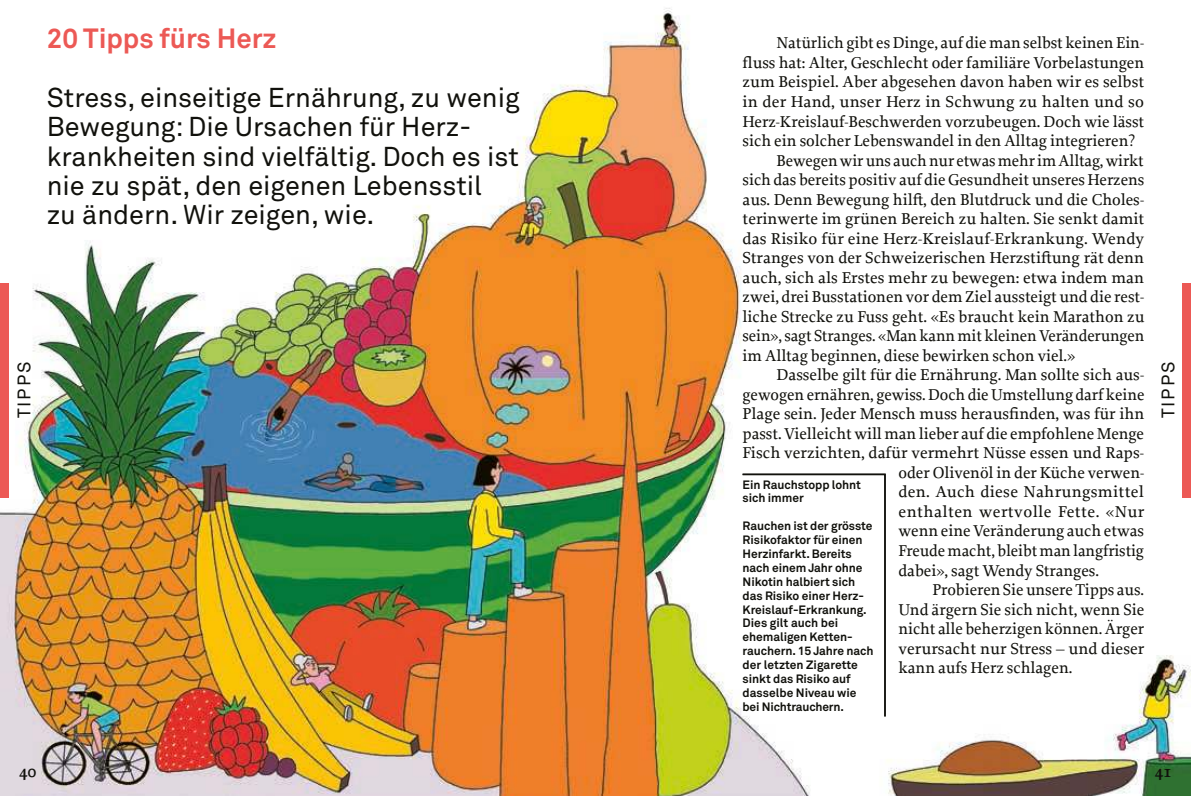
<style>
.page{position:relative;width:1191px;height:796px;background:#fff}
.page>*{position:absolute;margin:0;border:0;box-sizing:border-box;transform-origin:0 0}
.t1{font:700 27.6px "Akkurat Office";color:#ec5955}
.t2{font:27px/29.2px "Akkurat Office";color:#11110c}
.t3{font:18px "Akkurat Office";letter-spacing:.1em;color:#11110c}
.t4{font:600 18px "Proforma";color:#11110c}
.t5{font:500 16.5px "Proforma";color:#11110c}
.t6{font:500 16.5px "Proforma";letter-spacing:.025em;color:#11110c}
.t7{font:700 12px/13.8px "Akkurat Office";letter-spacing:-.005em;color:#11110c}
</style>
<div class="page">
<img style="left:0;top:8px;width:1191px;height:787px">
<svg style="left:741px;top:472px;width:145px;height:245px"></svg>
<div style="left:0;top:282px;width:9px;height:215px;background:#ec5955"></div>
<div style="left:1182px;top:282px;width:9px;height:215px;background:#ec5955"></div>
<h1 class="t1" style="left:47px;top:22px;width:231px">20 Tipps fürs Herz</h1>
<h2 class="t2" style="left:47px;top:84px;width:474px">Stress, einseitige Ernährung, zu wenig Bewegung: Die Ursachen für Herz&shy;krankheiten sind vielfältig. Doch es ist nie zu spät, den eigenen Lebensstil<br>zu ändern. Wir zeigen, wie.</h2>
<p class="t5" style="left:776px;top:34px;width:369px">Natürlich gibt es Dinge, auf die man selbst keinen Ein-</p>
<p class="t5" style="left:742px;top:54px;width:403px">fluss hat: Alter, Geschlecht oder familiäre Vorbelastungen</p>
<p class="t5" style="left:742px;top:73px;width:403px">zum Beispiel. Aber abgesehen davon haben wir es selbst</p>
<p class="t5" style="left:742px;top:93px;width:403px">in der Hand, unser Herz in Schwung zu halten und so</p>
<p class="t5" style="left:742px;top:112px;width:403px">Herz-Kreislauf-Beschwerden vorzubeugen. Doch wie lässt</p>
<p class="t5" style="left:742px;top:132px;width:394px">sich ein solcher Lebenswandel in den Alltag integrieren?</p>
<p class="t5" style="left:776px;top:151px;width:369px">Bewegen wir uns auch nur etwas mehr im Alltag, wirkt</p>
<p class="t5" style="left:742px;top:171px;width:403px">sich das bereits positiv auf die Gesundheit unseres Herzens</p>
<p class="t5" style="left:742px;top:190px;width:403px">aus. Denn Bewegung hilft, den Blutdruck und die Choles-</p>
<p class="t5" style="left:742px;top:210px;width:403px">terinwerte im grünen Bereich zu halten. Sie senkt damit</p>
<p class="t5" style="left:742px;top:229px;width:403px">das Risiko für eine Herz-Kreislauf-Erkrankung. Wendy</p>
<p class="t5" style="left:742px;top:249px;width:403px">Stranges von der Schweizerischen Herzstiftung rät denn</p>
<p class="t5" style="left:742px;top:268px;width:403px">auch, sich als Erstes mehr zu bewegen: etwa indem man</p>
<p class="t5" style="left:742px;top:288px;width:403px">zwei, drei Busstationen vor dem Ziel aussteigt und die rest-</p>
<p class="t5" style="left:742px;top:307px;width:403px">liche Strecke zu Fuss geht. «Es braucht kein Marathon zu</p>
<p class="t5" style="left:742px;top:327px;width:403px">sein», sagt Stranges. «Man kann mit kleinen Veränderungen</p>
<p class="t5" style="left:742px;top:346px;width:334px">im Alltag beginnen, diese bewirken schon viel.»</p>
<p class="t5" style="left:776px;top:366px;width:369px">Dasselbe gilt für die Ernährung. Man sollte sich aus-</p>
<p class="t5" style="left:742px;top:385px;width:403px">gewogen ernähren, gewiss. Doch die Umstellung darf keine</p>
<p class="t5" style="left:742px;top:405px;width:403px">Plage sein. Jeder Mensch muss herausfinden, was für ihn</p>
<p class="t5" style="left:742px;top:424px;width:403px">passt. Vielleicht will man lieber auf die empfohlene Menge</p>
<p class="t5" style="left:742px;top:444px;width:403px">Fisch verzichten, dafür vermehrt Nüsse essen und Raps-</p>
<p class="t5" style="left:898px;top:463px;width:247px">oder Olivenöl in der Küche verwen-</p>
<p class="t5" style="left:898px;top:483px;width:247px">den. Auch diese Nahrungsmittel</p>
<p class="t6" style="left:898px;top:502px;width:247px">enthalten wertvolle Fette. «Nur</p>
<p class="t5" style="left:898px;top:522px;width:247px">wenn eine Veränderung auch etwas</p>
<p class="t5" style="left:898px;top:541px;width:247px">Freude macht, bleibt man langfristig</p>
<p class="t5" style="left:898px;top:561px;width:202px">dabei», sagt Wendy Stranges.</p>
<p class="t5" style="left:932px;top:580px;width:213px">Probieren Sie unsere Tipps aus.</p>
<p class="t5" style="left:898px;top:600px;width:247px">Und ärgern Sie sich nicht, wenn Sie</p>
<p class="t5" style="left:898px;top:619px;width:247px">nicht alle beherzigen können. Ärger</p>
<p class="t5" style="left:898px;top:639px;width:247px">verursacht nur Stress – und dieser</p>
<p class="t5" style="left:898px;top:658px;width:175px">kann aufs Herz schlagen.</p>
<p class="t3" style="left:14px;top:418px;width:58px;rotate:-90deg">TIPPS</p>
<p class="t3" style="left:1157px;top:418px;width:58px;rotate:-90deg">TIPPS</p>
<p class="t7" style="left:742px;top:477px;width:120px">Ein Rauchstopp lohnt sich immer</p>
<p class="t7" style="left:742px;top:518px;width:132px">Rauchen ist der grösste<br>Risikofaktor für einen<br>Herzinfarkt. Bereits nach einem Jahr ohne<br>Nikotin halbiert sich das Risiko einer Herz-<br>Kreis lauf- Erkrankung.<br>Dies gilt auch bei<br>ehe maligen Ketten&shy;rauchern. 15 Jahre nach der letzten Ziga rette sinkt das Risiko auf dasselbe Niveau wie bei Nichtrauchern.</p>
<p class="t4" style="left:19px;top:763px;width:19px">40</p>
<p class="t4" style="left:1154px;top:763px;width:19px">41</p>
</div>
